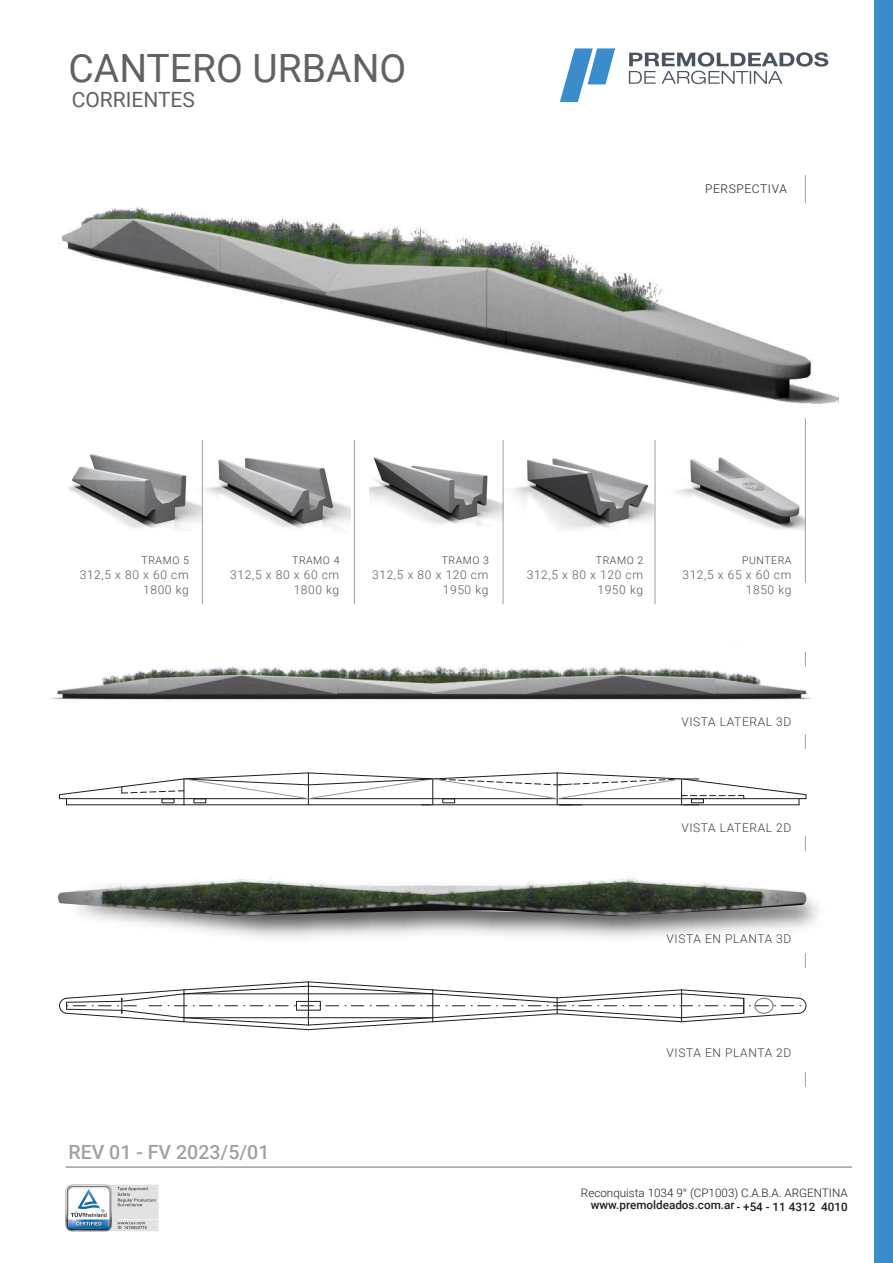
<style>
.page{position:relative;width:893px;height:1263px;background:#fff}
.page>*{position:absolute;margin:0;border:0;box-sizing:border-box;transform-origin:0 0}
.t1{font:39px "Roboto";color:#626261}
.t2{font:21px "Roboto";color:#626261}
.t3{font:500 19.65px "Roboto";color:#a1a1a1}
.t4{font:300 12px/14.4px "Roboto";letter-spacing:.05em;color:#575756;text-align:right}
.t5{font:300 12px "Roboto";letter-spacing:.05em;color:#3c3c3b}
.t6{font:300 12px "Roboto";letter-spacing:.05em;color:#1d1d1b}
.t7{font:300 11.7px "Roboto";color:#1d1d1b}
.t8{font:500 11.7px "Roboto";color:#1d1d1b}
.t9{font:500 11.7px "Roboto";color:#231f20}
.t10{font:300 10.5px "Roboto";letter-spacing:.05em;color:#3c3c3b}
</style>
<div class="page">
<img style="left:61px;top:61px;width:777px;height:472px">
<img style="left:88px;top:896px;width:730px;height:42px">
<div style="left:874px;top:0;width:19px;height:1263px;background:#3b8ccb"></div>
<hr style="left:65px;top:1166px;width:787px;height:2px;background:#a1a1a1">
<svg style="left:59px;top:772px;width:747px;height:33px"></svg>
<div style="left:442px;top:799px;width:13px;height:4px;border:1px solid #1d1d1b"></div>
<img style="left:49px;top:651px;width:761px;height:49px">
<svg style="left:59px;top:981px;width:747px;height:49px"></svg>
<img style="left:58px;top:877px;width:748px;height:39px">
<img style="left:195px;top:445px;width:156px;height:89px">
<img style="left:68px;top:452px;width:134px;height:79px">
<img style="left:370px;top:452px;width:132px;height:74px">
<img style="left:502px;top:449px;width:153px;height:82px">
<img style="left:672px;top:452px;width:133px;height:79px">
<hr style="left:805px;top:418px;width:1px;height:165px;background:#9f9f9f">
<svg style="left:805px;top:175px;width:1px;height:28px"></svg>
<svg style="left:805px;top:652px;width:1px;height:14px"></svg>
<svg style="left:805px;top:734px;width:1px;height:15px"></svg>
<svg style="left:805px;top:836px;width:1px;height:15px"></svg>
<svg style="left:805px;top:953px;width:1px;height:15px"></svg>
<svg style="left:805px;top:1072px;width:1px;height:15px"></svg>
<hr style="left:655px;top:440px;width:1px;height:164px;background:#9f9f9f">
<hr style="left:503px;top:440px;width:1px;height:164px;background:#9f9f9f">
<hr style="left:354px;top:440px;width:1px;height:164px;background:#9f9f9f">
<hr style="left:202px;top:440px;width:1px;height:164px;background:#9f9f9f">
<svg style="left:629px;top:52px;width:199px;height:32px"></svg>
<svg style="left:560px;top:48px;width:55px;height:54px"></svg>
<img style="left:66px;top:1184px;width:92px;height:48px">
<h1 class="t1" style="left:69px;top:41px;width:339px">CANTERO URBANO</h1>
<h2 class="t2" style="left:72px;top:85px;width:125px">CORRIENTES</h2>
<p class="t6" style="left:705px;top:180px;width:83px">PERSPECTIVA</p>
<p class="t10" style="left:142px;top:552px;width:49px">TRAMO 5</p>
<p class="t4" style="left:80px;top:567px;width:110px">312,5 x 80 x 60 cm<br>1800 kg</p>
<p class="t10" style="left:292px;top:552px;width:49px">TRAMO 4</p>
<p class="t10" style="left:442px;top:552px;width:49px">TRAMO 3</p>
<p class="t10" style="left:596px;top:552px;width:49px">TRAMO 2</p>
<p class="t10" style="left:742px;top:552px;width:51px">PUNTERA</p>
<p class="t4" style="left:682px;top:567px;width:110px">312,5 x 65 x 60 cm<br>1850 kg</p>
<p class="t4" style="left:230px;top:567px;width:110px">312,5 x 80 x 60 cm<br>1800 kg</p>
<p class="t4" style="left:372px;top:567px;width:118px">312,5 x 80 x 120 cm<br>1950 kg</p>
<p class="t4" style="left:527px;top:567px;width:118px">312,5 x 80 x 120 cm<br>1950 kg</p>
<p class="t5" style="left:681px;top:714px;width:112px">VISTA LATERAL 3D</p>
<p class="t5" style="left:681px;top:820px;width:112px">VISTA LATERAL 2D</p>
<p class="t5" style="left:666px;top:930px;width:126px">VISTA EN PLANTA 3D</p>
<p class="t5" style="left:666px;top:1044px;width:126px">VISTA EN PLANTA 2D</p>
<h3 class="t3" style="left:68px;top:1138px;width:203px">REV 01 - FV 2023/5/01</h3>
<p class="t7" style="left:581px;top:1184px;width:268px">Reconquista 1034 9° (CP1003) C.A.B.A. ARGENTINA</p>
<p class="t8" style="left:589px;top:1198px;width:260px">www.durbanprecast.com.ar - +54 - 11 4312 4010</p>
<p class="t9" style="left:591px;top:1196px;width:145px">www.premoldeados.com.ar</p>
</div>
